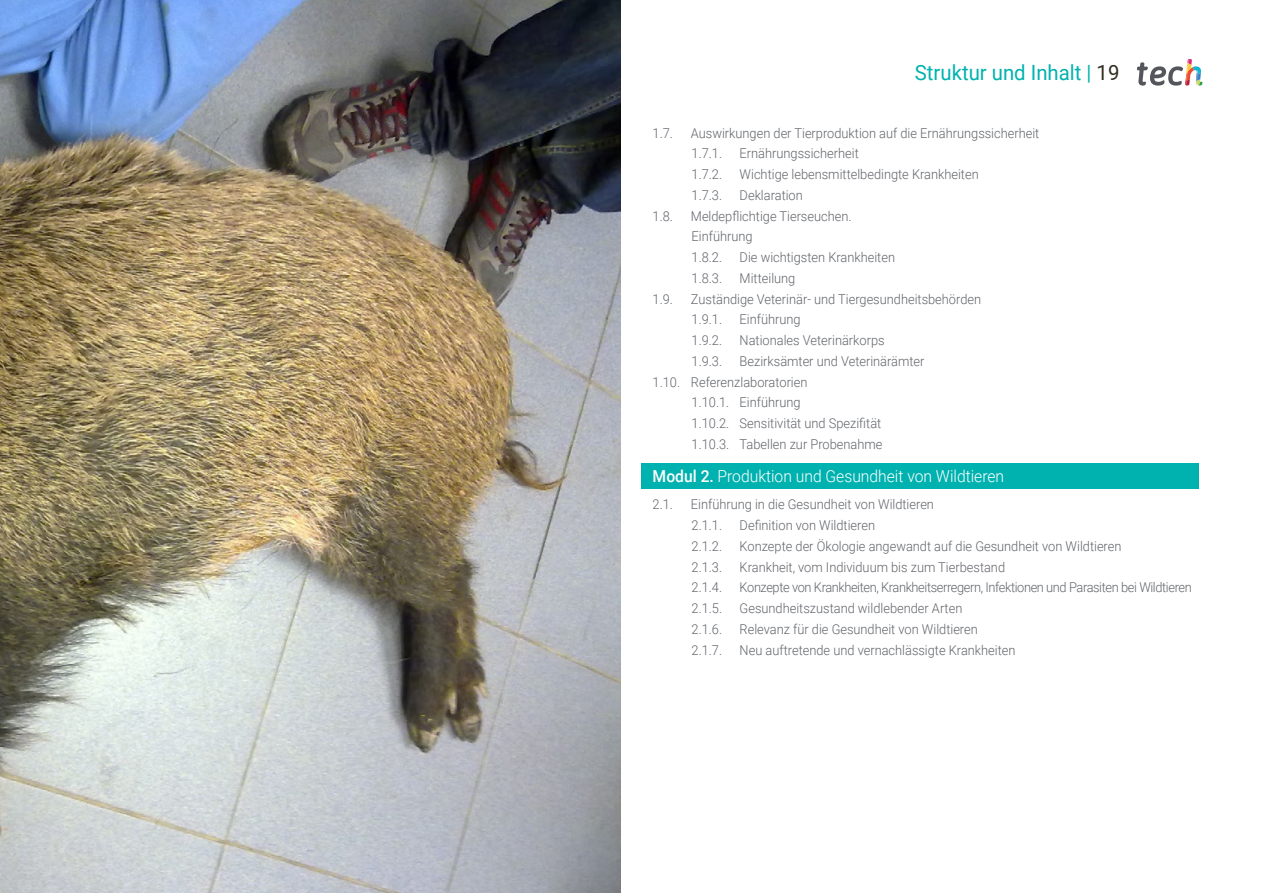
<style>
.page{position:relative;width:1263px;height:893px;background:#fff}
.page>*{position:absolute;margin:0;border:0;box-sizing:border-box;transform-origin:0 0}
.t1{font:21px "Roboto";color:#00b2af}
.t2{font:300 16.5px "Roboto";color:#fff;scale:.95 1}
.t3{font:300 13.5px/20.7px "Roboto";color:#61646a;scale:.95 1}
.t4{font:300 13.5px "Roboto";letter-spacing:-.03em;color:#61646a;scale:.95 1}
.s1{color:#312e20}
.s2{font-weight:500}
</style>
<div class="page">
<div style="left:642px;top:463px;width:557px;height:25px;background:#00b2af"></div>
<img style="left:0;top:0;width:621px;height:893px">
<svg style="left:1137px;top:59px;width:65px;height:27px"></svg>
<h1 class="t1" style="left:915px;top:57px;width:206px">Struktur und Inhalt | <span class="s1">19</span></h1>
<p class="t3" style="left:653px;top:122px;width:23px">1.7.</p>
<p class="t3" style="left:691px;top:122px;width:368px">Auswirkungen der Tierproduktion auf die Ernährungssicherheit<br>1.7.1.</p>
<p class="t3" style="left:740px;top:143px;width:127px">Ernährungssicherheit</p>
<p class="t3" style="left:692px;top:164px;width:34px">1.7.2.</p>
<p class="t3" style="left:740px;top:164px;width:253px">Wichtige lebensmittelbedingte Krankheiten</p>
<p class="t3" style="left:692px;top:184px;width:34px">1.7.3.</p>
<p class="t3" style="left:740px;top:184px;width:68px">Deklaration</p>
<p class="t3" style="left:653px;top:205px;width:23px">1.8.</p>
<p class="t3" style="left:691px;top:205px;width:171px">Meldepflichtige Tierseuchen.<br>Einführung<br>1.8.2.</p>
<p class="t3" style="left:740px;top:247px;width:165px">Die wichtigsten Krankheiten</p>
<p class="t3" style="left:692px;top:267px;width:34px">1.8.3.</p>
<p class="t3" style="left:740px;top:267px;width:60px">Mitteilung</p>
<p class="t3" style="left:653px;top:288px;width:23px">1.9.</p>
<p class="t3" style="left:691px;top:288px;width:307px">Zuständige Veterinär- und Tiergesundheitsbehörden<br>1.9.1.</p>
<p class="t3" style="left:740px;top:309px;width:66px">Einführung</p>
<p class="t3" style="left:692px;top:330px;width:34px">1.9.2.</p>
<p class="t3" style="left:740px;top:330px;width:154px">Nationales Veterinärkorps</p>
<p class="t3" style="left:692px;top:350px;width:34px">1.9.3.</p>
<p class="t3" style="left:740px;top:350px;width:196px">Bezirksämter und Veterinärämter</p>
<p class="t3" style="left:653px;top:371px;width:165px">1.10. Referenzlaboratorien</p>
<p class="t3" style="left:692px;top:392px;width:116px">1.10.1. Einführung</p>
<p class="t3" style="left:692px;top:413px;width:201px">1.10.2. Sensitivität und Spezifität</p>
<p class="t3" style="left:692px;top:433px;width:202px">1.10.3. Tabellen zur Probenahme</p>
<p class="t2" style="left:653px;top:465px;width:372px"><span class="s2">Modul 2.</span> Produktion und Gesundheit von Wildtieren</p>
<p class="t3" style="left:653px;top:494px;width:23px">2.1.</p>
<p class="t3" style="left:691px;top:494px;width:257px">Einführung in die Gesundheit von Wildtieren<br>2.1.1.</p>
<p class="t3" style="left:740px;top:514px;width:144px">Definition von Wildtieren</p>
<p class="t3" style="left:692px;top:535px;width:34px">2.1.2.</p>
<p class="t3" style="left:740px;top:535px;width:403px">Konzepte der Ökologie angewandt auf die Gesundheit von Wildtieren</p>
<p class="t3" style="left:692px;top:556px;width:34px">2.1.3.</p>
<p class="t3" style="left:740px;top:556px;width:281px">Krankheit, vom Individuum bis zum Tierbestand</p>
<p class="t3" style="left:692px;top:577px;width:34px">2.1.4.</p>
<p class="t4" style="left:740px;top:578px;width:477px">Konzepte von Krankheiten, Krankheitserregern, Infektionen und Parasiten bei Wildtieren</p>
<p class="t3" style="left:692px;top:597px;width:34px">2.1.5.</p>
<p class="t3" style="left:740px;top:597px;width:236px">Gesundheitszustand wildlebender Arten</p>
<p class="t3" style="left:692px;top:618px;width:34px">2.1.6.</p>
<p class="t3" style="left:740px;top:618px;width:252px">Relevanz für die Gesundheit von Wildtieren</p>
<p class="t3" style="left:692px;top:639px;width:34px">2.1.7.</p>
<p class="t3" style="left:740px;top:639px;width:292px">Neu auftretende und vernachlässigte Krankheiten</p>
</div>
